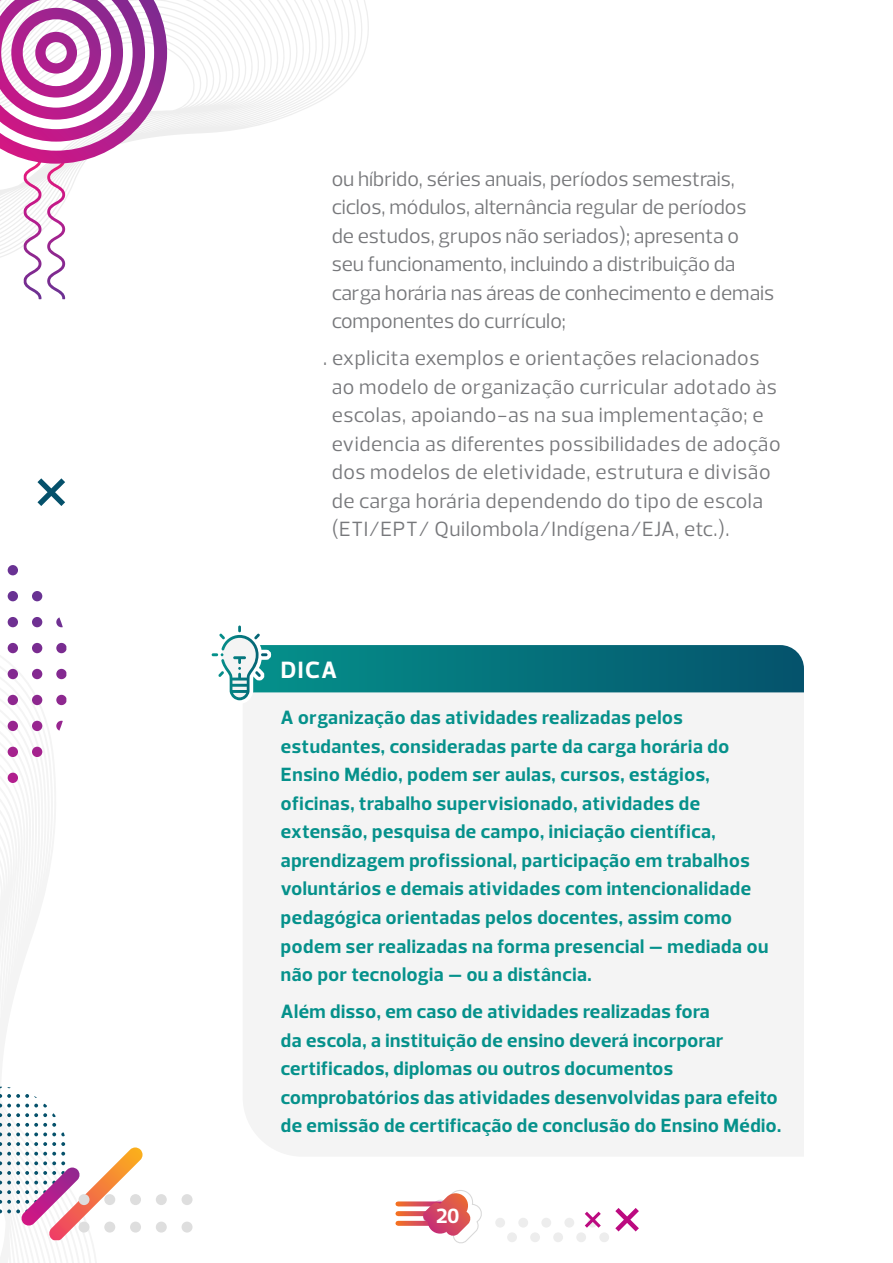
<style>
.page{position:relative;width:893px;height:1263px;background:#fff}
.page>*{position:absolute;margin:0;border:0;box-sizing:border-box;transform-origin:0 0}
.t1{font:700 24px "Prelo";color:#fff}
.t2{font:21px/28.5px "Prelo";letter-spacing:.025em;color:#77787b}
.t3{font:21px/28.5px "Prelo";letter-spacing:.005em;color:#77787b}
.t4{font:700 21px "Prelo";color:#fff}
.t5{font:700 19.5px/28.5px "Prelo";letter-spacing:.03em;color:#05918b}
</style>
<div class="page">
<div style="left:507px;top:1232px;width:10px;height:10px;background:#ededed;border-radius:50%"></div>
<div style="left:530px;top:1232px;width:10px;height:10px;background:#ededed;border-radius:50%"></div>
<div style="left:553px;top:1232px;width:10px;height:10px;background:#ededed;border-radius:50%"></div>
<div style="left:576px;top:1232px;width:10px;height:10px;background:#ededed;border-radius:50%"></div>
<div style="left:599px;top:1232px;width:10px;height:10px;background:#ededed;border-radius:50%"></div>
<div style="left:495px;top:1218px;width:10px;height:9px;background:#ededed;border-radius:50%"></div>
<div style="left:518px;top:1218px;width:10px;height:9px;background:#ededed;border-radius:50%"></div>
<div style="left:541px;top:1218px;width:10px;height:9px;background:#ededed;border-radius:50%"></div>
<div style="left:564px;top:1218px;width:10px;height:9px;background:#ededed;border-radius:50%"></div>
<svg style="left:0;top:627px;width:97px;height:636px"></svg>
<svg style="left:8px;top:565px;width:10px;height:10px"></svg>
<svg style="left:8px;top:591px;width:10px;height:10px"></svg>
<svg style="left:32px;top:591px;width:10px;height:10px"></svg>
<svg style="left:8px;top:617px;width:10px;height:10px"></svg>
<svg style="left:32px;top:617px;width:10px;height:10px"></svg>
<svg style="left:56px;top:617px;width:7px;height:10px"></svg>
<svg style="left:8px;top:643px;width:10px;height:10px"></svg>
<svg style="left:32px;top:643px;width:10px;height:10px"></svg>
<svg style="left:56px;top:643px;width:10px;height:10px"></svg>
<svg style="left:8px;top:669px;width:10px;height:10px"></svg>
<svg style="left:32px;top:669px;width:10px;height:10px"></svg>
<svg style="left:56px;top:669px;width:10px;height:10px"></svg>
<svg style="left:8px;top:695px;width:10px;height:10px"></svg>
<svg style="left:32px;top:695px;width:10px;height:10px"></svg>
<svg style="left:56px;top:695px;width:10px;height:10px"></svg>
<svg style="left:8px;top:721px;width:10px;height:10px"></svg>
<svg style="left:32px;top:721px;width:10px;height:10px"></svg>
<svg style="left:56px;top:721px;width:7px;height:10px"></svg>
<svg style="left:8px;top:747px;width:10px;height:10px"></svg>
<svg style="left:32px;top:747px;width:10px;height:10px"></svg>
<svg style="left:8px;top:773px;width:10px;height:10px"></svg>
<svg style="left:0;top:1094px;width:37px;height:4px"></svg>
<svg style="left:0;top:1104px;width:47px;height:3px"></svg>
<svg style="left:0;top:1113px;width:56px;height:4px"></svg>
<svg style="left:0;top:1123px;width:65px;height:13px"></svg>
<svg style="left:39px;top:0;width:330px;height:300px"></svg>
<svg style="left:0;top:1142px;width:143px;height:98px"></svg>
<svg style="left:37px;top:478px;width:28px;height:28px"></svg>
<svg style="left:615px;top:1208px;width:24px;height:23px"></svg>
<svg style="left:585px;top:1212px;width:16px;height:16px"></svg>
<div style="left:79px;top:1194px;width:11px;height:11px;background:#dedede;border-radius:50%"></div>
<div style="left:104px;top:1194px;width:11px;height:11px;background:#dedede;border-radius:50%"></div>
<div style="left:130px;top:1194px;width:11px;height:11px;background:#dedede;border-radius:50%"></div>
<div style="left:156px;top:1194px;width:11px;height:11px;background:#dedede;border-radius:50%"></div>
<div style="left:182px;top:1194px;width:11px;height:11px;background:#dedede;border-radius:50%"></div>
<div style="left:79px;top:1221px;width:11px;height:11px;background:#dedede;border-radius:50%"></div>
<div style="left:104px;top:1221px;width:11px;height:11px;background:#dedede;border-radius:50%"></div>
<div style="left:130px;top:1221px;width:11px;height:11px;background:#dedede;border-radius:50%"></div>
<div style="left:156px;top:1221px;width:11px;height:11px;background:#dedede;border-radius:50%"></div>
<div style="left:182px;top:1221px;width:11px;height:11px;background:#dedede;border-radius:50%"></div>
<svg style="left:0;top:0;width:167px;height:299px"></svg>
<svg style="left:398px;top:1221px;width:23px;height:5px"></svg>
<svg style="left:398px;top:1211px;width:23px;height:5px"></svg>
<svg style="left:398px;top:1201px;width:23px;height:5px"></svg>
<svg style="left:421px;top:1190px;width:61px;height:54px"></svg>
<div style="left:243px;top:710px;width:561px;height:446px;background:#f4f4f4"></div>
<div style="left:235px;top:622px;width:10px;height:14px;border:8px solid #fff"></div>
<svg style="left:211px;top:623px;width:593px;height:87px"></svg>
<p class="t3" style="left:332px;top:165px;width:444px">ou híbrido, séries anuais, períodos semestrais, ciclos, módulos, alternância regular de períodos<br>de estudos, grupos não seriados); apresenta o seu funcionamento, incluindo a distribuição da carga horária nas áreas de conhecimento e demais componentes do currículo;</p>
<p class="t2" style="left:332px;top:344px;width:450px;text-indent:-9px">. explicita exemplos e orientações relacionados ao modelo de organização curricular adotado às escolas, apoiando-as na sua implementação; e evidencia as diferentes possibilidades de adoção dos modelos de eletividade, estrutura e divisão de carga horária dependendo do tipo de escola (ETI/EPT/ Quilombola/Indígena/EJA, etc.).</p>
<p class="t1" style="left:281px;top:655px;width:58px">DICA</p>
<p class="t5" style="left:281px;top:704px;width:489px">A organização das atividades realizadas pelos estudantes, consideradas parte da carga horária do Ensino Médio, podem ser aulas, cursos, estágios, oficinas, trabalho supervisionado, atividades de extensão, pesquisa de campo, iniciação científica, aprendizagem profissional, participação em trabalhos voluntários e demais atividades com intencionalidade pedagógica orientadas pelos docentes, assim como podem ser realizadas na forma presencial – mediada ou não por tecnologia – ou a distância.</p>
<p class="t5" style="left:281px;top:997px;width:502px">Além disso, em caso de atividades realizadas fora<br>da escola, a instituição de ensino deverá incorporar certificados, diplomas ou outros documentos comprobatórios das atividades desenvolvidas para efeito de emissão de certificação de conclusão do Ensino Médio.</p>
<p class="t4" style="left:436px;top:1203px;width:25px">20</p>
</div>
